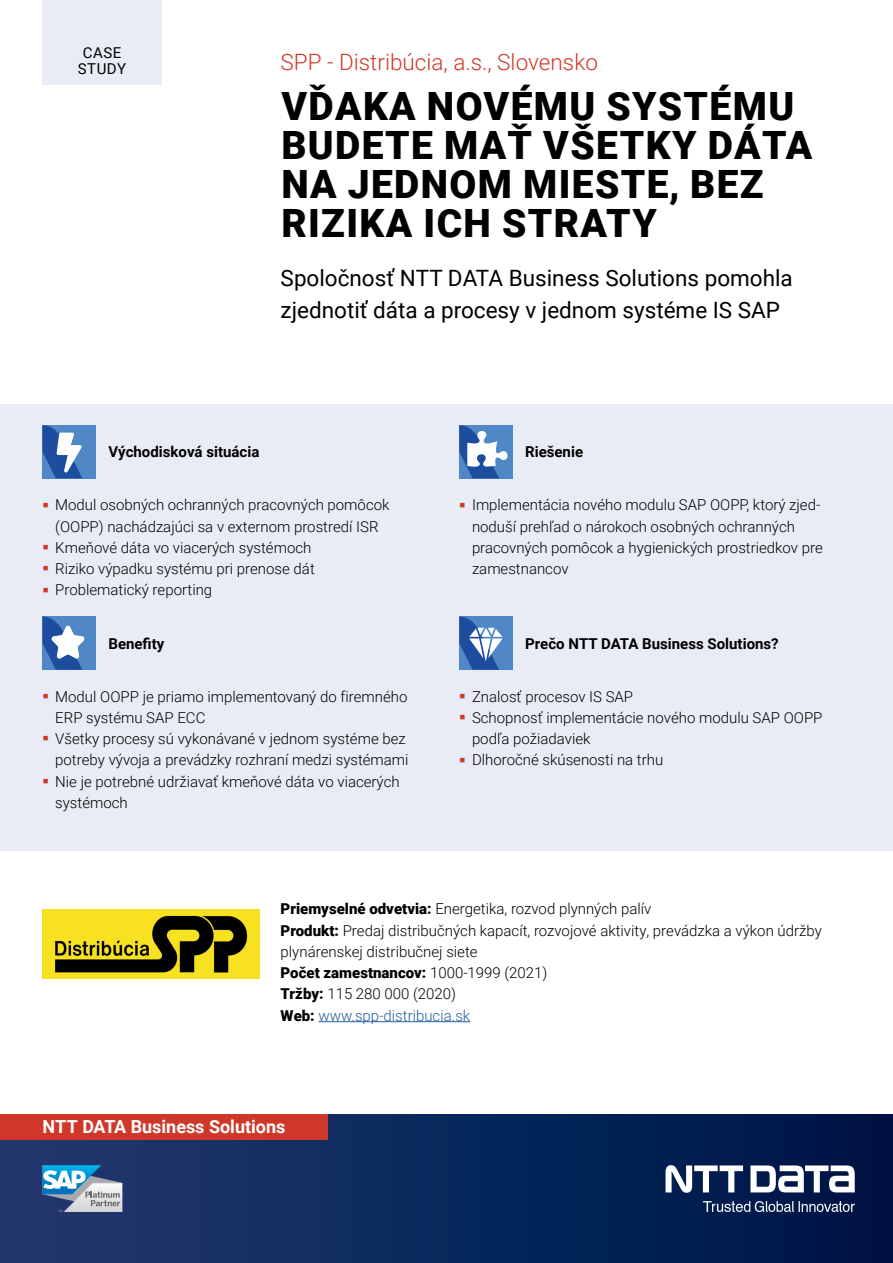
<style>
.page{position:relative;width:893px;height:1263px;background:#fff}
.page>*{position:absolute;margin:0;border:0;box-sizing:border-box;transform-origin:0 0}
.t1{font:900 39px/39px "Roboto";letter-spacing:.035em;color:#000}
.t2{font:900 34.95px "Roboto";color:#cf3828;scale:.43 1}
.t3{font:22.5px/32px "Roboto";color:#000}
.t4{font:300 22.5px "Roboto";color:#cf3828}
.t5{font:700 18px "Roboto";color:#fff}
.t6{font:300 15px/21.3px "Roboto";color:#000}
.t7{font:700 15px "Roboto";color:#000}
.t8{font:15px/16.5px "Roboto";letter-spacing:.035em;color:#000;text-align:center}
.s1{font-weight:900}
.s2{color:#215e9e}
</style>
<div class="page">
<div style="left:0;top:1114px;width:893px;height:149px;background:linear-gradient(to right,#213a71,#001546)"></div>
<svg style="left:43px;top:1165px;width:79px;height:47px"></svg>
<div style="left:0;top:1114px;width:327px;height:26px;background:#cf3828"></div>
<svg style="left:750px;top:1165px;width:105px;height:27px"></svg>
<svg style="left:665px;top:1165px;width:78px;height:28px"></svg>
<svg style="left:703px;top:1201px;width:152px;height:11px;background:#4d5d80"></svg>
<div style="left:43px;top:0;width:119px;height:85px;background:#e9ecf5"></div>
<div style="left:0;top:404px;width:893px;height:446px;background:#e9ecf5"></div>
<div style="left:43px;top:425px;width:53px;height:53px;background:#5087c7"></div>
<svg style="left:43px;top:425px;width:39px;height:53px"></svg>
<div style="left:459px;top:425px;width:53px;height:53px;background:#5087c7"></div>
<svg style="left:459px;top:425px;width:48px;height:53px"></svg>
<div style="left:43px;top:617px;width:53px;height:53px;background:#5087c7"></div>
<svg style="left:43px;top:617px;width:42px;height:53px"></svg>
<div style="left:459px;top:617px;width:53px;height:53px;background:#5087c7"></div>
<svg style="left:459px;top:617px;width:44px;height:53px"></svg>
<hr style="left:318px;top:1021px;width:152px;height:1px;background:#215e9e">
<img style="left:43px;top:910px;width:216px;height:68px">
<p class="t8" style="left:78px;top:44px;width:50px">CASE<br>STUDY</p>
<h3 class="t4" style="left:281px;top:47px;width:319px">SPP - Distribúcia, a.s., Slovensko</h3>
<h1 class="t1" style="left:281px;top:85px;width:533px">VĎAKA NOVÉMU SYSTÉMU<br>BUDETE MAŤ VŠETKY DÁTA<br>NA JEDNOM MIESTE, BEZ<br>RIZIKA ICH STRATY</h1>
<h3 class="t3" style="left:281px;top:261px;width:514px">Spoločnosť NTT DATA Business Solutions pomohla zjednotiť dáta a procesy v jednom systéme IS SAP</h3>
<p class="t7" style="left:108px;top:442px;width:152px">Východisková situácia</p>
<p class="t7" style="left:525px;top:441px;width:59px">Riešenie</p>
<p class="t7" style="left:108px;top:442px;width:77px">Challenges</p>
<p class="t7" style="left:525px;top:441px;width:65px">Solutions</p>
<h2 class="t2" style="left:43px;top:479px;width:17px">-</h2>
<p class="t6" style="left:55px;top:494px;width:336px">Modul osobných ochranných pracovných pomôcok (OOPP) nachádzajúci sa v externom prostredí ISR</p>
<h2 class="t2" style="left:43px;top:521px;width:17px">-</h2>
<p class="t6" style="left:55px;top:536px;width:258px">Kmeňové dáta vo viacerých systémoch</p>
<h2 class="t2" style="left:43px;top:542px;width:17px">-</h2>
<p class="t6" style="left:55px;top:557px;width:261px">Riziko výpadku systému pri prenose dát</p>
<h2 class="t2" style="left:43px;top:564px;width:17px">-</h2>
<p class="t6" style="left:55px;top:579px;width:158px">Problematický reporting</p>
<h2 class="t2" style="left:459px;top:479px;width:17px">-</h2>
<p class="t6" style="left:472px;top:494px;width:352px">Implementácia nového modulu SAP OOPP, ktorý zjed&shy;noduší prehľad o nárokoch osobných ochranných pracovných pomôcok a hygienických prostriedkov pre zamestnancov</p>
<p class="t7" style="left:108px;top:633px;width:57px">Benefity</p>
<p class="t7" style="left:525px;top:633px;width:255px">Prečo NTT DATA Business Solutions?</p>
<p class="t7" style="left:157px;top:633px;width:9px">s</p>
<p class="t7" style="left:525px;top:633px;width:245px">Why NT DATA Business Solutions?</p>
<h2 class="t2" style="left:43px;top:670px;width:17px">-</h2>
<p class="t6" style="left:55px;top:685px;width:354px">Modul OOPP je priamo implementovaný do firemného<br>ERP systému SAP ECC</p>
<h2 class="t2" style="left:43px;top:712px;width:17px">-</h2>
<p class="t6" style="left:55px;top:728px;width:355px">Všetky procesy sú vykonávané v jednom systéme bez potreby vývoja a prevádzky rozhraní medzi systémami</p>
<h2 class="t2" style="left:43px;top:755px;width:17px">-</h2>
<p class="t6" style="left:55px;top:770px;width:346px">Nie je potrebné udržiavať kmeňové dáta vo viacerých systémoch</p>
<h2 class="t2" style="left:459px;top:670px;width:17px">-</h2>
<p class="t6" style="left:472px;top:685px;width:163px">Znalosť procesov IS SAP</p>
<h2 class="t2" style="left:459px;top:691px;width:17px">-</h2>
<p class="t6" style="left:472px;top:706px;width:352px">Schopnosť implementácie nového modulu SAP OOPP podľa požiadaviek</p>
<h2 class="t2" style="left:459px;top:734px;width:17px">-</h2>
<p class="t6" style="left:472px;top:749px;width:193px">Dlhoročné skúsenosti na trhu</p>
<p class="t6" style="left:281px;top:898px;width:543px"><span class="s1">Priemyselné odvetvia:</span> Energetika, rozvod plynných palív<br><span class="s1">Produkt:</span> Predaj distribučných kapacít, rozvojové aktivity, prevádzka a výkon údržby plynárenskej distribučnej siete<br><span class="s1">Počet zamestnancov:</span> 1000-1999 (2021)<br><span class="s1">Tržby:</span> 115 280 000 (2020)<br><span class="s1">Web:</span> <span class="s2">www.spp-distribucia.sk</span></p>
<p class="t5" style="left:43px;top:1114px;width:244px">NTT DATA Business Solutions</p>
</div>
